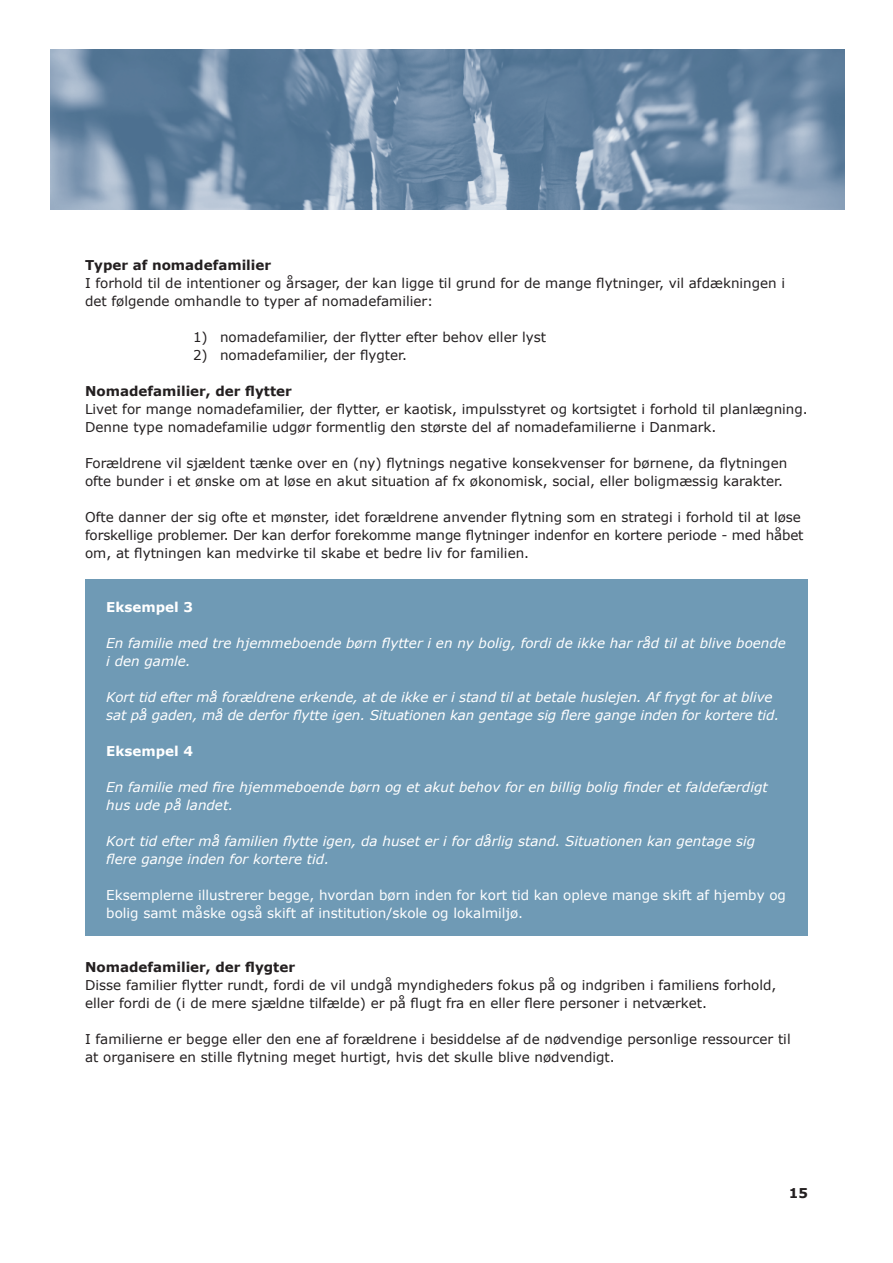
<style>
.page{position:relative;width:893px;height:1263px;background:#fff}
.page>*{position:absolute;margin:0;border:0;box-sizing:border-box;transform-origin:0 0}
.t1{font:13.5px/18px "Verdana";color:#231f20}
.t2{font:italic 13.5px/18px "Verdana";color:#fff}
.t3{font:13.5px/18px "Verdana";color:#fff}
.mellemrubrik{font:700 13.5px "Verdana";color:#231f20}
.t4{font:700 13.5px "Verdana";color:#fff}
</style>
<div class="page">
<div style="left:85px;top:579px;width:722px;height:356px;background:#6f9ab5"></div>
<img style="left:50px;top:50px;width:794px;height:160px">
<p class="mellemrubrik" style="left:85px;top:256px;width:188px">Typer af nomadefamilier</p>
<p class="t1" style="left:85px;top:274px;width:702px">I forhold til de intentioner og årsager, der kan ligge til grund for de mange flytninger, vil afdækningen i det følgende omhandle to typer af nomadefamilier:</p>
<p class="t1" style="left:193px;top:328px;width:355px">1) nomadefamilier, der flytter efter behov eller lyst</p>
<p class="t1" style="left:193px;top:346px;width:215px">2) nomadefamilier, der flygter.</p>
<p class="mellemrubrik" style="left:85px;top:382px;width:208px">Nomadefamilier, der flytter</p>
<p class="t1" style="left:85px;top:400px;width:724px">Livet for mange nomadefamilier, der flytter, er kaotisk, impulsstyret og kortsigtet i forhold til planlægning.<br>Denne type nomadefamilie udgør formentlig den største del af nomadefamilierne i Danmark.</p>
<p class="t1" style="left:85px;top:454px;width:704px">Forældrene vil sjældent tænke over en (ny) flytnings negative konsekvenser for børnene, da flytningen ofte bunder i et ønske om at løse en akut situation af fx økonomisk, social, eller boligmæssig karakter.</p>
<p class="t1" style="left:85px;top:508px;width:720px">Ofte danner der sig ofte et mønster, idet forældrene anvender flytning som en strategi i forhold til at løse forskellige problemer. Der kan derfor forekomme mange flytninger indenfor en kortere periode - med håbet om, at flytningen kan medvirke til skabe et bedre liv for familien.</p>
<p class="t4" style="left:106px;top:598px;width:88px">Eksempel 3</p>
<p class="t2" style="left:106px;top:634px;width:681px">En familie med tre hjemmeboende børn flytter i en ny bolig, fordi de ikke har råd til at blive boende i den gamle.</p>
<p class="t2" style="left:106px;top:688px;width:674px">Kort tid efter må forældrene erkende, at de ikke er i stand til at betale huslejen. Af frygt for at blive sat på gaden, må de derfor flytte igen. Situationen kan gentage sig flere gange inden for kortere tid.</p>
<p class="t4" style="left:106px;top:742px;width:88px">Eksempel 4</p>
<p class="t2" style="left:106px;top:778px;width:663px">En familie med fire hjemmeboende børn og et akut behov for en billig bolig finder et faldefærdigt hus ude på landet.</p>
<p class="t2" style="left:106px;top:832px;width:650px">Kort tid efter må familien flytte igen, da huset er i for dårlig stand. Situationen kan gentage sig flere gange inden for kortere tid.</p>
<p class="t3" style="left:106px;top:886px;width:681px">Eksemplerne illustrerer begge, hvordan børn inden for kort tid kan opleve mange skift af hjemby og bolig samt måske også skift af institution/skole og lokalmiljø.</p>
<p class="mellemrubrik" style="left:85px;top:958px;width:212px">Nomadefamilier, der flygter</p>
<p class="t1" style="left:85px;top:976px;width:693px">Disse familier flytter rundt, fordi de vil undgå myndigheders fokus på og indgriben i familiens forhold, eller fordi de (i de mere sjældne tilfælde) er på flugt fra en eller flere personer i netværket.</p>
<p class="t1" style="left:85px;top:1030px;width:707px">I familierne er begge eller den ene af forældrene i besiddelse af de nødvendige personlige ressourcer til at organisere en stille flytning meget hurtigt, hvis det skulle blive nødvendigt.</p>
<p class="mellemrubrik" style="left:789px;top:1183px;width:21px">15</p>
</div>
